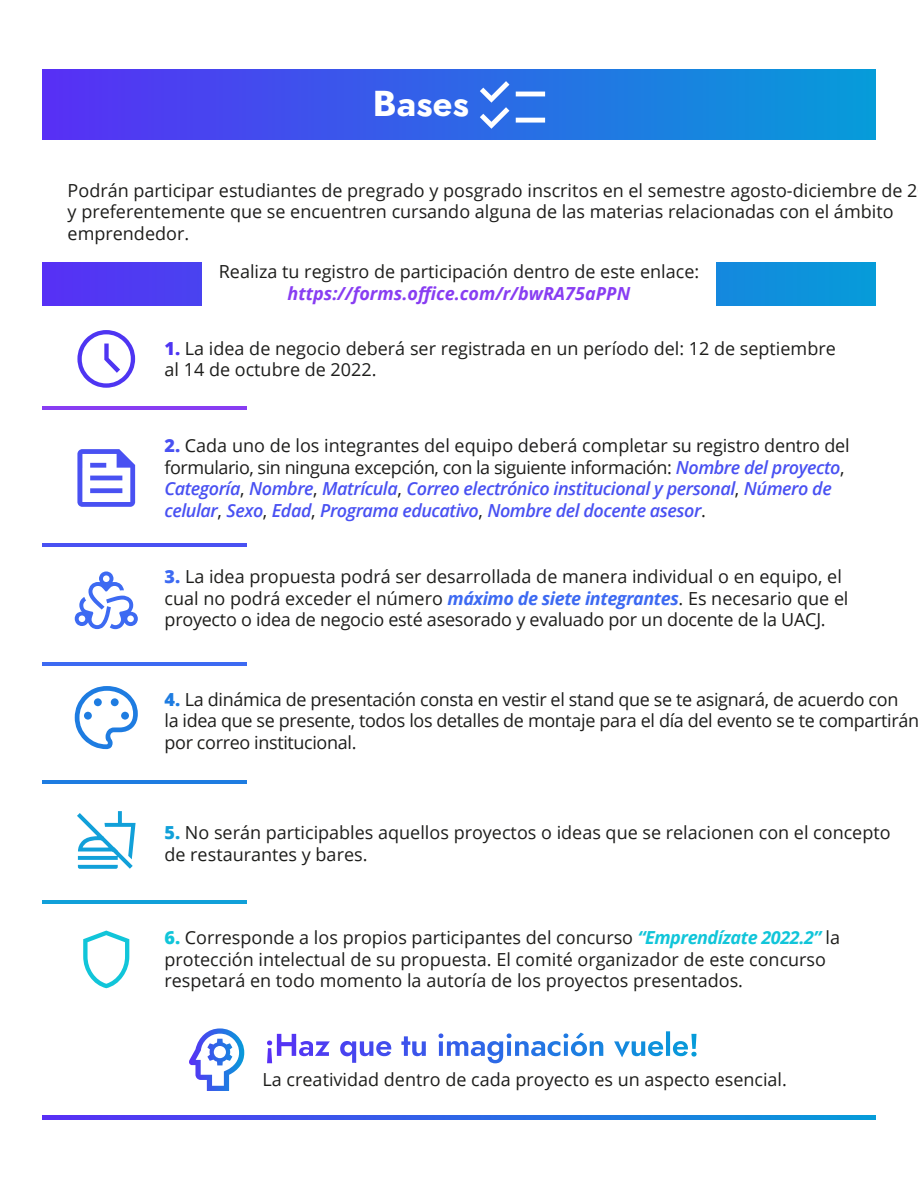
<style>
.page{position:relative;width:918px;height:1188px;background:#fff}
.page>*{position:absolute;margin:0;border:0;box-sizing:border-box;transform-origin:0 0}
.t1{font:700 36px "Jost";color:#fff}
.t2{font:18px/21.6px "Open Sans";color:#1d1d1b}
.t3{font:italic 600 18px/21.6px "Open Sans";letter-spacing:-.025em;color:#4951f2}
.t4{font:18px/21.6px "Open Sans";letter-spacing:-.02em;color:#1d1d1b}
.t5{font:italic 700 18px "Open Sans";color:#883df2}
.s1{font-weight:800;color:#4e35f2}
.s2{font-weight:800;font-style:normal}
.s3{font-weight:400;font-style:normal;color:#1d1d1b}
.s4{font-weight:800;color:#3d6af2}
.s5{font-weight:700;font-style:italic;color:#3d6af2}
.s6{font-weight:800;color:#1e7ce1}
.s7{font-weight:800;color:#11a0d9}
.s8{font-weight:800;color:#11c5d9}
.s9{font-weight:700;font-style:italic;color:#11c5d9}
</style>
<div class="page">
<svg style="left:43px;top:1116px;width:832px;height:3px"></svg>
<hr style="left:43px;top:407px;width:204px;height:3px;background:#883df2">
<hr style="left:43px;top:543px;width:204px;height:4px;background:#4951f2">
<hr style="left:43px;top:781px;width:204px;height:3px;background:#1e7ce1">
<hr style="left:43px;top:900px;width:204px;height:4px;background:#11a0d9">
<hr style="left:43px;top:662px;width:204px;height:3px;background:#3d6af2">
<div style="left:43px;top:70px;width:832px;height:69px;background:linear-gradient(to right,#582ff5,#069cd9)"></div>
<svg style="left:480px;top:81px;width:65px;height:48px"></svg>
<div style="left:43px;top:263px;width:159px;height:43px;background:#5039f3"></div>
<div style="left:716px;top:263px;width:159px;height:43px;background:#0e92dc"></div>
<svg style="left:77px;top:330px;width:58px;height:58px"></svg>
<svg style="left:77px;top:449px;width:58px;height:58px"></svg>
<svg style="left:75px;top:571px;width:63px;height:58px"></svg>
<svg style="left:77px;top:811px;width:59px;height:58px"></svg>
<svg style="left:83px;top:931px;width:46px;height:57px"></svg>
<svg style="left:267px;top:1031px;width:430px;height:32px"></svg>
<svg style="left:189px;top:1028px;width:55px;height:63px"></svg>
<svg style="left:75px;top:686px;width:63px;height:63px"></svg>
<h1 class="t1" style="left:373px;top:78px;width:98px">Bases</h1>
<p class="t2" style="left:68px;top:179px;width:851px">Podrán participar estudiantes de pregrado y posgrado inscritos en el semestre agosto-diciembre de 2 y preferentemente que se encuentren cursando alguna de las materias relacionadas con el ámbito emprendedor.</p>
<p class="t2" style="left:219px;top:261px;width:482px">Realiza tu registro de participación dentro de este enlace:</p>
<p class="t5" style="left:288px;top:280px;width:344px">https://forms.office.com/r/bwRA75aPPN</p>
<p class="t2" style="left:164px;top:337px;width:673px"><span class="s1">1.</span> La idea de negocio deberá ser registrada en un período del: 12 de septiembre al 14 de octubre de 2022.</p>
<p class="t3" style="left:164px;top:434px;width:687px"><span class="s2">2.</span> <span class="s3">Cada uno de los integrantes del equipo deberá completar su registro dentro del formulario, sin ninguna excepción, con la siguiente información:</span> Nombre del proyecto<span class="s3">, </span>Categoría<span class="s3">,</span> Nombre<span class="s3">,</span> Matrícula<span class="s3">,</span> Correo electrónico institucional y personal<span class="s3">,</span> Número de celular<span class="s3">,</span> Sexo<span class="s3">,</span> Edad<span class="s3">,</span> Programa educativo<span class="s3">,</span> Nombre del docente asesor<span class="s3">.</span></p>
<p class="t2" style="left:165px;top:565px;width:685px"><span class="s4">3.</span> La idea propuesta podrá ser desarrollada de manera individual o en equipo, el cual no podrá exceder el número <span class="s5">máximo de siete integrantes</span>. Es necesario que el proyecto o idea de negocio esté asesorado y evaluado por un docente de la UACJ.</p>
<p class="t4" style="left:164px;top:688px;width:756px"><span class="s6">4.</span> La dinámica de presentación consta en vestir el stand que se te asignará, de acuerdo con<br>la idea que se presente, todos los detalles de montaje para el día del evento se te compartirán por correo institucional.</p>
<p class="t2" style="left:164px;top:822px;width:728px"><span class="s7">5.</span> No serán participables aquellos proyectos o ideas que se relacionen con el concepto de restaurantes y bares.</p>
<p class="t2" style="left:164px;top:926px;width:677px"><span class="s8">6.</span> Corresponde a los propios participantes del concurso <span class="s9">“Emprendízate 2022.2”</span> la protección intelectual de su propuesta. El comité organizador de este concurso respetará en todo momento la autoría de los proyectos presentados.</p>
<p class="t2" style="left:263px;top:1068px;width:526px">La creatividad dentro de cada proyecto es un aspecto esencial.</p>
</div>
